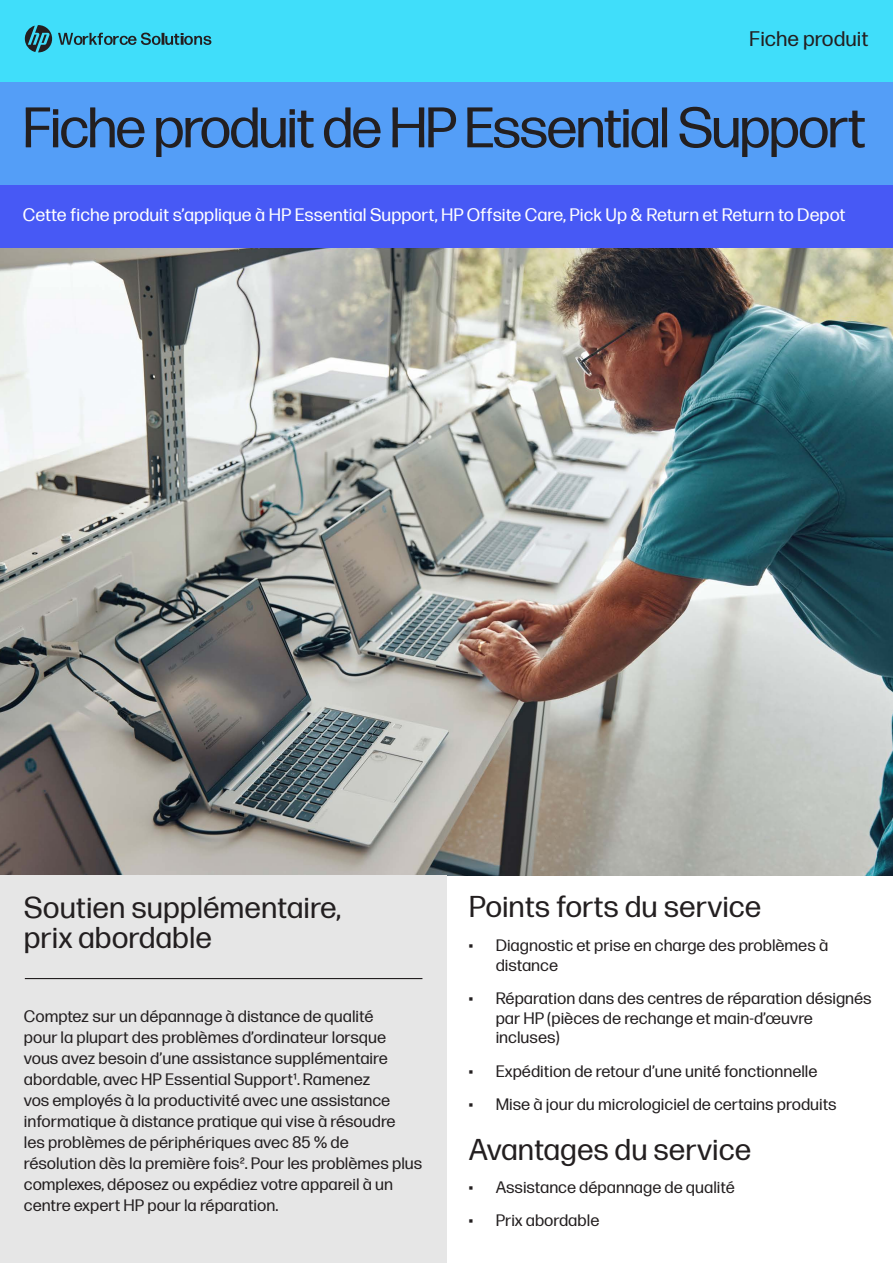
<style>
.page{position:relative;width:893px;height:1263px;background:#fff}
.page>*{position:absolute;margin:0;border:0;box-sizing:border-box;transform-origin:0 0}
.t1{font:57px "Forma DJR Display";color:#231f20}
.t2{font:30px/30px "Forma DJR Micro";color:#231f20}
.t3{font:21px "Forma DJR Micro";color:#231f20}
.t4{font:18px "Forma DJR Micro";color:#fff}
.t5{font:16.5px/21px "Forma DJR Micro";color:#231f20}
</style>
<div class="page">
<div style="left:0;top:82px;width:893px;height:103px;background:#549ef7"></div>
<div style="left:0;top:185px;width:893px;height:64px;background:#4759f5"></div>
<img style="left:0;top:249px;width:893px;height:626px">
<div style="left:0;top:875px;width:446px;height:388px;background:#e6e6e6"></div>
<hr style="left:25px;top:978px;width:397px;height:1px;background:#231f20">
<div style="left:0;top:0;width:893px;height:82px;background:#40defa"></div>
<svg style="left:58px;top:33px;width:153px;height:12px"></svg>
<svg style="left:25px;top:25px;width:27px;height:27px"></svg>
<p class="t3" style="left:749px;top:23px;width:121px">Fiche produit</p>
<h1 class="t1" style="left:24px;top:88px;width:843px">Fiche produit de HP Essential Support</h1>
<p class="t4" style="left:23px;top:202px;width:824px">Cette fiche produit s’applique à HP Essential Support, HP Offsite Care, Pick Up &amp; Return et Return to Depot</p>
<h2 class="t2" style="left:24px;top:890px;width:319px">Soutien supplémentaire, prix abordable</h2>
<p class="t5" style="left:24px;top:1004px;width:400px">Comptez sur un dépannage à distance de qualité<br>pour la plupart des problèmes d’ordinateur lorsque vous avez besoin d’une assistance supplémentaire abordable, avec HP Essential Support1. Ramenez<br>vos employés à la productivité avec une assistance informatique à distance pratique qui vise à résoudre<br>les problèmes de périphériques avec 85 % de résolution dès la première fois2. Pour les problèmes plus complexes, déposez ou expédiez votre appareil à un centre expert HP pour la réparation.</p>
<h2 class="t2" style="left:469px;top:890px;width:294px">Points forts du service</h2>
<p class="t5" style="left:496px;top:934px;width:334px;line-height:19.8px;text-indent:-27px">• Diagnostic et prise en charge des problèmes à distance</p>
<p class="t5" style="left:496px;top:987px;width:378px;line-height:19.8px;text-indent:-27px">• Réparation dans des centres de réparation désignés par HP (pièces de rechange et main-d’œuvre incluses)</p>
<p class="t5" style="left:469px;top:1059px;width:350px">• Expédition de retour d’une unité fonctionnelle</p>
<p class="t5" style="left:469px;top:1093px;width:370px">• Mise à jour du micrologiciel de certains produits</p>
<h2 class="t2" style="left:469px;top:1132px;width:284px">Avantages du service</h2>
<p class="t5" style="left:469px;top:1175px;width:268px">• Assistance dépannage de qualité</p>
<p class="t5" style="left:469px;top:1209px;width:132px">• Prix abordable</p>
</div>
